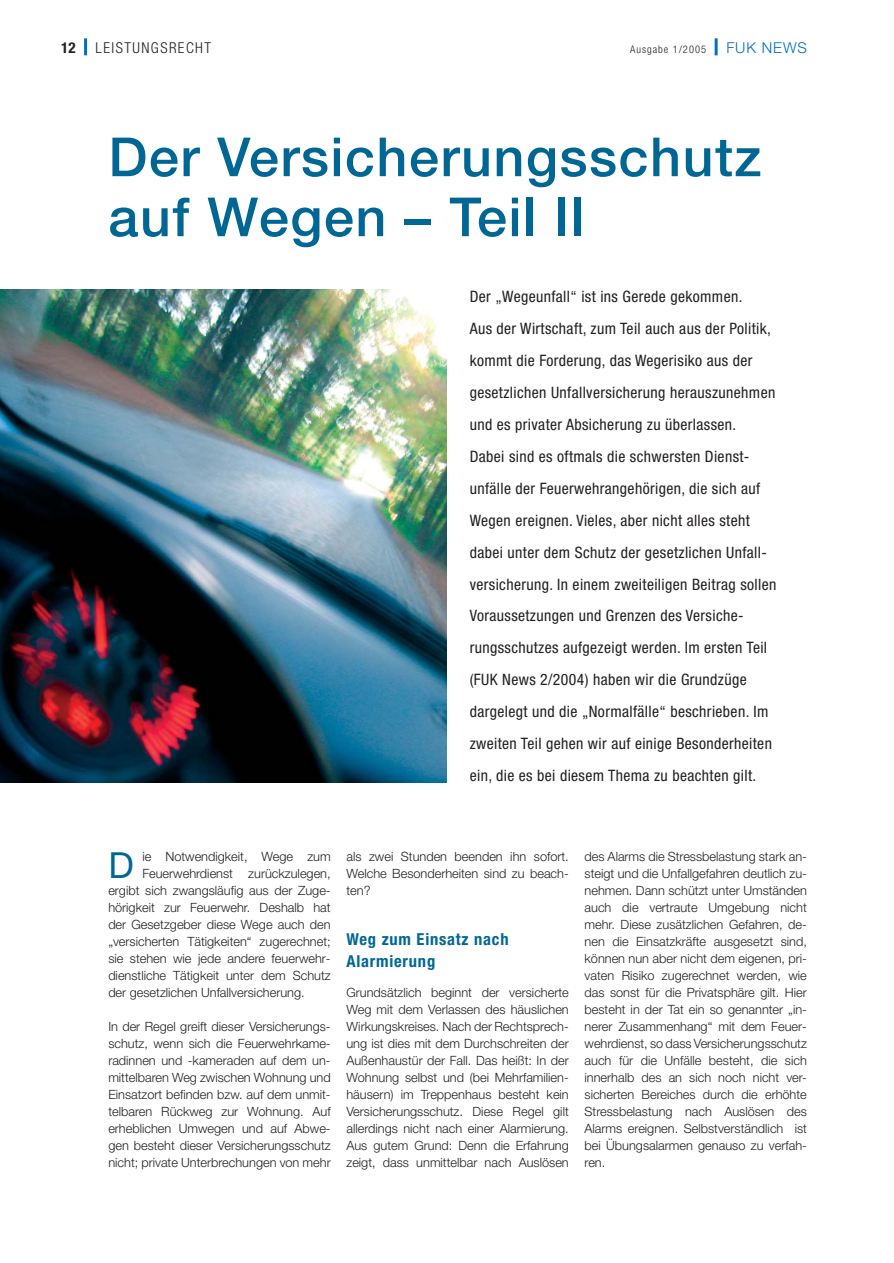
<style>
.page{position:relative;width:894px;height:1263px;background:#fff}
.page>*{position:absolute;margin:0;border:0;box-sizing:border-box;transform-origin:0 0}
.t1{font:500 54px/60px "Helvetica Neue";letter-spacing:.03em;color:#006794}
.t2{font:36px "Helvetica Neue";color:#006794}
.t3{font:700 condensed 16.5px/22.5px "Helvetica Neue";letter-spacing:.05em;color:#006794}
.t4{font:condensed 15.75px/32px "Helvetica Neue";letter-spacing:.025em;color:#231f20}
.t5{font:300 condensed 15px "Helvetica Neue";letter-spacing:.095em;color:#231f20}
.t6{font:300 15px "Helvetica Neue";letter-spacing:.055em;color:#0071bc}
.t7{font:700 condensed 15px "Helvetica Neue";color:#231f20}
.t8{font:300 12.75px/17px "Helvetica Neue";color:#231f20;text-align:justify}
.t9{font:300 condensed 10.5px "Helvetica Neue";letter-spacing:.095em;color:#231f20}
</style>
<div class="page">
<hr style="left:84px;top:38px;width:3px;height:17px;background:#0071bc">
<hr style="left:715px;top:38px;width:3px;height:17px;background:#0071bc">
<img style="left:1px;top:290px;width:446px;height:492px">
<p class="t7" style="left:61px;top:42px;width:16px">12</p>
<p class="t5" style="left:96px;top:42px;width:117px">LEISTUNGSRECHT</p>
<p class="t9" style="left:630px;top:45px;width:78px">Ausgabe 1/2005</p>
<p class="t6" style="left:726px;top:42px;width:82px">FUK NEWS</p>
<h1 class="t1" style="left:108px;top:132px;width:655px">Der Versicherungsschutz auf Wegen – Teil II</h1>
<p class="t4" style="left:470px;top:282px;width:308px">Der „Wegeunfall“ ist ins Gerede gekommen.<br>Aus der Wirtschaft, zum Teil auch aus der Politik, kommt die Forderung, das Wegerisiko aus der gesetzlichen Unfallversicherung herauszunehmen und es privater Absicherung zu überlassen.<br>Dabei sind es oftmals die schwersten Dienst&shy;unfälle der Feuerwehrangehörigen, die sich auf Wegen ereignen. Vieles, aber nicht alles steht dabei unter dem Schutz der gesetzlichen Unfall&shy;versicherung. In einem zweiteiligen Beitrag sollen Voraussetzungen und Grenzen des Versiche&shy;rungsschutzes aufgezeigt werden. Im ersten Teil (FUK News 2/2004) haben wir die Grundzüge dargelegt und die „Normalfälle“ beschrieben. Im zweiten Teil gehen wir auf einige Besonderheiten ein, die es bei diesem Thema zu beachten gilt.</p>
<h2 class="t2" style="left:108px;top:852px;width:27px">D</h2>
<p class="t8" style="left:142px;top:849px;width:190px">ie Notwendigkeit, Wege zum</p>
<p class="t8" style="left:142px;top:866px;width:190px">Feuerwehrdienst zurückzulegen,</p>
<p class="t8" style="left:108px;top:883px;width:224px">ergibt sich zwangsläufig aus der Zuge-</p>
<p class="t8" style="left:108px;top:900px;width:224px">hörigkeit zur Feuerwehr. Deshalb hat</p>
<p class="t8" style="left:108px;top:917px;width:224px">der Gesetzgeber diese Wege auch den</p>
<p class="t8" style="left:108px;top:934px;width:224px">„versicherten Tätigkeiten“ zugerechnet;</p>
<p class="t8" style="left:108px;top:951px;width:224px">sie stehen wie jede andere feuerwehr-</p>
<p class="t8" style="left:108px;top:968px;width:224px">dienstliche Tätigkeit unter dem Schutz</p>
<p class="t8" style="left:108px;top:985px;width:198px">der gesetzlichen Unfallversicherung.</p>
<p class="t8" style="left:108px;top:1019px;width:224px">In der Regel greift dieser Versicherungs&shy;schutz, wenn sich die Feuerwehrkame&shy;radinnen und -kameraden auf dem un&shy;mittelbaren Weg zwischen Wohnung und Einsatzort befinden bzw. auf dem unmit&shy;telbaren Rückweg zur Wohnung. Auf erheblichen Umwegen und auf Abwe&shy;gen besteht dieser Versicherungsschutz nicht; private Unterbrechungen von mehr</p>
<p class="t8" style="left:346px;top:849px;width:224px">als zwei Stunden beenden ihn sofort.<br>Welche Besonderheiten sind zu beach&shy;ten?</p>
<p class="t3" style="left:346px;top:929px;width:164px">Weg zum Einsatz nach<br>Alarmierung</p>
<p class="t8" style="left:346px;top:985px;width:224px">Grundsätzlich beginnt der versicherte Weg mit dem Verlassen des häuslichen Wirkungskreises. Nach der Rechtsprech&shy;ung ist dies mit dem Durchschreiten der Außenhaustür der Fall. Das heißt: In der Wohnung selbst und (bei Mehrfamilien&shy;häusern) im Treppenhaus besteht kein Versicherungsschutz. Diese Regel gilt allerdings nicht nach einer Alarmierung.<br>Aus gutem Grund: Denn die Erfahrung zeigt, dass unmittelbar nach Auslösen</p>
<p class="t8" style="left:585px;top:849px;width:224px">des Alarms die Stressbelastung stark an&shy;steigt und die Unfallgefahren deutlich zu&shy;nehmen. Dann schützt unter Umständen auch die vertraute Umgebung nicht mehr. Diese zusätzlichen Gefahren, de&shy;nen die Einsatzkräfte ausgesetzt sind, können nun aber nicht dem eigenen, pri&shy;vaten Risiko zugerechnet werden, wie das sonst für die Privatsphäre gilt. Hier besteht in der Tat ein so genannter „in&shy;nerer Zusammenhang“ mit dem Feuer&shy;wehrdienst, so dass Versicherungsschutz auch für die Unfälle besteht, die sich innerhalb des an sich noch nicht ver&shy;sicherten Bereiches durch die erhöhte Stressbelastung nach Auslösen des Alarms ereignen. Selbstverständlich ist bei Übungsalarmen genauso zu verfah&shy;ren.</p>
</div>
